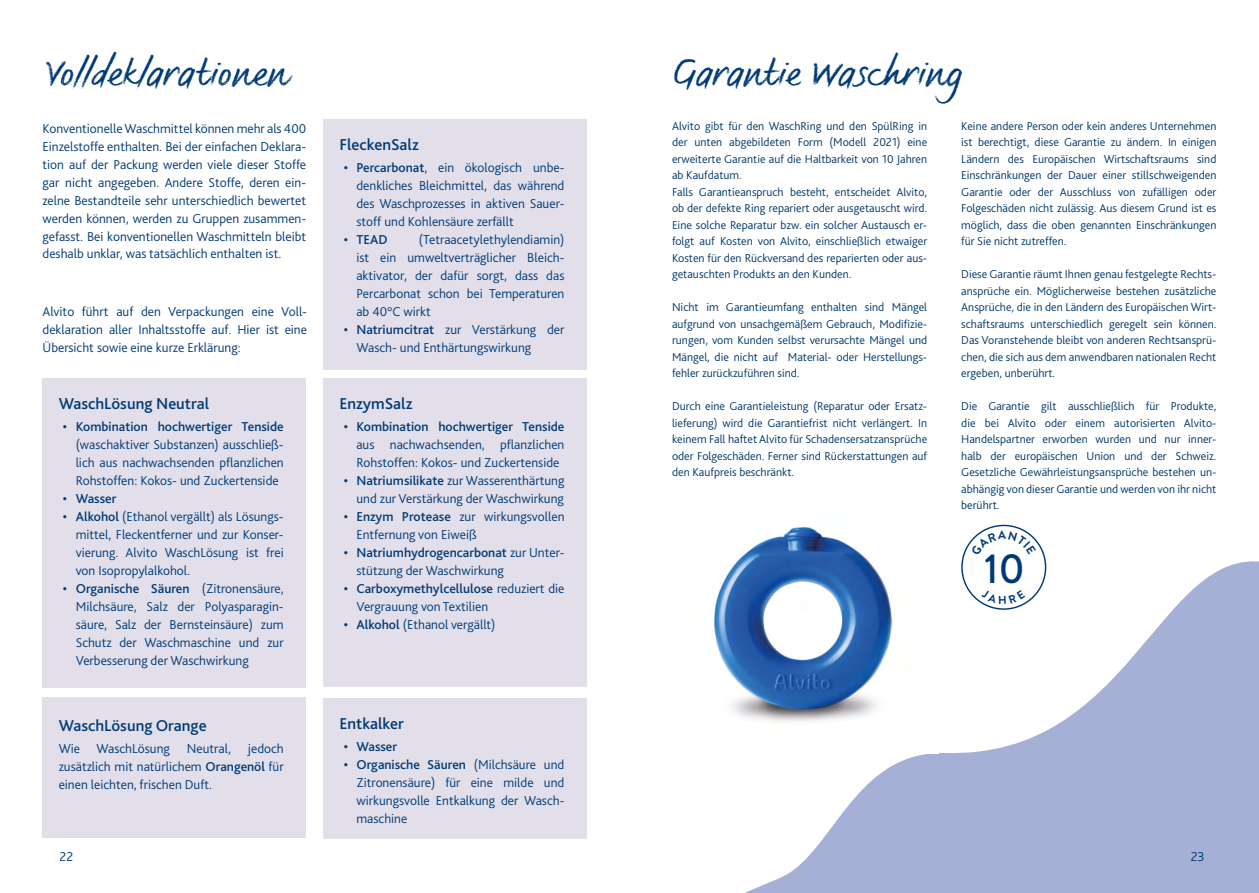
<style>
.page{position:relative;width:1259px;height:893px;background:#fff}
.page>*{position:absolute;margin:0;border:0;box-sizing:border-box;transform-origin:0 0}
.t1{font:500 42px "Brandon Grotesque";color:#003a76}
.t2{font:39px "FS Sammy";color:#003a76}
.t3{font:500 16.5px "Bliss Pro";color:#003a76}
.t4{font:300 13.5px/18px "Bliss Pro";color:#003a76;text-align:justify}
.t5{font:500 13.5px "Bliss Pro";color:#003a76}
.t6{font:300 12px/16.5px "Bliss Pro";color:#00376a;text-align:justify}
.s1{font-weight:500}
</style>
<div class="page">
<svg style="left:745px;top:546px;width:514px;height:347px;fill:#a6b0d6"></svg>
<div style="left:43px;top:378px;width:263px;height:310px;background:#e2dfea"></div>
<div style="left:323px;top:119px;width:264px;height:251px;background:#e2dfea"></div>
<div style="left:323px;top:378px;width:264px;height:309px;background:#e2dfea"></div>
<div style="left:323px;top:698px;width:264px;height:141px;background:#e2dfea"></div>
<div style="left:43px;top:697px;width:263px;height:141px;background:#e2dfea"></div>
<img style="left:714px;top:527px;width:225px;height:226px">
<svg style="left:971px;top:531px;width:65px;height:25px"></svg>
<svg style="left:981px;top:589px;width:44px;height:15px"></svg>
<h2 class="t2" style="left:43px;top:49px;width:247px">Volldeklarationen</h2>
<p class="t4" style="left:43px;top:119px;width:265px">Konventionelle Waschmittel können mehr als 400<br>Einzelstoffe enthalten. Bei der einfachen Deklara&shy;tion auf der Packung werden viele dieser Stoffe gar nicht angegeben. Andere Stoffe, deren ein&shy;zelne Bestandteile sehr unterschiedlich bewertet werden können, werden zu Gruppen zusammen&shy;gefasst. Bei konventionellen Waschmitteln bleibt deshalb unklar, was tatsächlich enthalten ist.</p>
<p class="t4" style="left:43px;top:302px;width:266px">Alvito führt auf den Verpackungen eine Voll&shy;deklaration aller Inhaltsstoffe auf. Hier ist eine Übersicht sowie eine kurze Erklärung:</p>
<h3 class="t3" style="left:59px;top:393px;width:152px">WaschLösung Neutral</h3>
<p class="t5" style="left:63px;top:418px;width:222px">• Kombination hochwertiger Tenside</p>
<p class="t4" style="left:76px;top:436px;width:210px">(waschaktiver Substanzen) ausschließ&shy;lich aus nachwachsenden pflanzlichen Rohstoffen: Kokos- und Zuckertenside</p>
<p class="t5" style="left:63px;top:490px;width:55px">• Wasser</p>
<p class="t4" style="left:76px;top:508px;width:209px;text-indent:-13px"><span class="s1">• Alkohol</span> (Ethanol vergällt) als Lösungs&shy;mittel, Fleckentferner und zur Konser&shy;vierung. Alvito WaschLösung ist frei von Isopropylalkohol.</p>
<p class="t4" style="left:76px;top:580px;width:209px;text-indent:-13px"><span class="s1">• Organische Säuren</span> (Zitronensäure, Milchsäure, Salz der Polyasparagin&shy;säure, Salz der Bernsteinsäure) zum Schutz der Waschmaschine und zur Verbesserung der Waschwirkung</p>
<h3 class="t3" style="left:59px;top:715px;width:149px">WaschLösung Orange</h3>
<p class="t4" style="left:59px;top:739px;width:227px">Wie WaschLösung Neutral, jedoch zusätzlich mit natürlichem <span class="s1">Orangenöl</span> für einen leichten, frischen Duft.</p>
<h3 class="t3" style="left:339px;top:134px;width:81px">FleckenSalz</h3>
<p class="t4" style="left:356px;top:158px;width:209px;text-indent:-13px"><span class="s1">• Percarbonat</span>, ein ökologisch unbe&shy;denkliches Bleichmittel, das während des Waschprozesses in aktiven Sauer&shy;stoff und Kohlensäure zerfällt</p>
<p class="t5" style="left:344px;top:231px;width:45px">• TEAD</p>
<p class="t4" style="left:356px;top:230px;width:209px;text-indent:62px">(Tetraacetylethylendiamin) ist ein umweltverträglicher Bleich&shy;aktivator, der dafür sorgt, dass das Percarbonat schon bei Temperaturen ab 40°C wirkt</p>
<p class="t4" style="left:356px;top:320px;width:209px;text-indent:-13px"><span class="s1">• Natriumcitrat</span> zur Verstärkung der<br>Wasch- und Enthärtungswirkung</p>
<h3 class="t3" style="left:339px;top:393px;width:74px">EnzymSalz</h3>
<p class="t5" style="left:344px;top:418px;width:222px">• Kombination hochwertiger Tenside</p>
<p class="t4" style="left:356px;top:436px;width:209px">aus nachwachsenden, pflanzlichen<br>Rohstoffen: Kokos- und Zuckertenside</p>
<p class="t4" style="left:344px;top:472px;width:222px;text-align:right"><span class="s1">• Natriumsilikate</span> zur Wasserenthärtung und zur Verstärkung der Waschwirkung</p>
<p class="t4" style="left:356px;top:508px;width:210px;text-indent:-13px"><span class="s1">• Enzym Protease</span> zur wirkungsvollen<br>Entfernung von Eiweiß</p>
<p class="t4" style="left:356px;top:544px;width:209px;text-indent:-13px"><span class="s1">• Natriumhydrogencarbonat</span> zur Unter&shy;stützung der Waschwirkung</p>
<p class="t4" style="left:356px;top:580px;width:209px;text-indent:-13px"><span class="s1">• Carboxymethylcellulose</span> reduziert die<br>Vergrauung von Textilien</p>
<p class="t4" style="left:344px;top:616px;width:153px"><span class="s1">• Alkohol</span> (Ethanol vergällt)</p>
<h3 class="t3" style="left:339px;top:713px;width:66px">Entkalker</h3>
<p class="t5" style="left:344px;top:738px;width:55px">• Wasser</p>
<p class="t4" style="left:356px;top:756px;width:209px;text-indent:-13px"><span class="s1">• Organische Säuren</span> (Milchsäure und Zitronensäure) für eine milde und wirkungsvolle Entkalkung der Wasch&shy;maschine</p>
<h2 class="t2" style="left:672px;top:49px;width:293px">Garantie Waschring</h2>
<p class="t6" style="left:672px;top:118px;width:257px;text-align:left">Alvito gibt für den WaschRing und den SpülRing in der unten abgebildeten Form (Modell 2021) eine erweiterte Garantie auf die Haltbarkeit von 10 Jahren ab Kaufdatum.<br>Falls Garantieanspruch besteht, entscheidet Alvito, ob der defekte Ring repariert oder ausgetauscht wird.<br>Eine solche Reparatur bzw. ein solcher Austausch er&shy;folgt auf Kosten von Alvito, einschließlich etwaiger Kosten für den Rückversand des reparierten oder aus&shy;getauschten Produkts an den Kunden.</p>
<p class="t6" style="left:672px;top:299px;width:257px">Nicht im Garantieumfang enthalten sind Mängel aufgrund von unsachgemäßem Gebrauch, Modifizie&shy;rungen, vom Kunden selbst verursachte Mängel und Mängel, die nicht auf Material- oder Herstellungs&shy;fehler zurückzuführen sind.</p>
<p class="t6" style="left:672px;top:398px;width:257px">Durch eine Garantieleistung (Reparatur oder Ersatz&shy;lieferung) wird die Garantiefrist nicht verlängert. In keinem Fall haftet Alvito für Schadensersatzansprüche oder Folgeschäden. Ferner sind Rückerstattungen auf den Kaufpreis beschränkt.</p>
<p class="t6" style="left:961px;top:118px;width:257px">Keine andere Person oder kein anderes Unternehmen ist berechtigt, diese Garantie zu ändern. In einigen Ländern des Europäischen Wirtschaftsraums sind Einschränkungen der Dauer einer stillschweigenden Garantie oder der Ausschluss von zufälligen oder Folgeschäden nicht zulässig. Aus diesem Grund ist es möglich, dass die oben genannten Einschränkungen für Sie nicht zutreffen.</p>
<p class="t6" style="left:961px;top:266px;width:257px">Diese Garantie räumt Ihnen genau festgelegte Rechts&shy;ansprüche ein. Möglicherweise bestehen zusätzliche Ansprüche, die in den Ländern des Europäischen Wirt&shy;schaftsraums unterschiedlich geregelt sein können.<br>Das Voranstehende bleibt von anderen Rechtsansprü&shy;chen, die sich aus dem anwendbaren nationalen Recht ergeben, unberührt.</p>
<p class="t6" style="left:961px;top:398px;width:257px">Die Garantie gilt ausschließlich für Produkte, die bei Alvito oder einem autorisierten Alvito-Handelspartner erworben wurden und nur inner&shy;halb der europäischen Union und der Schweiz.<br>Gesetzliche Gewährleistungsansprüche bestehen un&shy;abhängig von dieser Garantie und werden von ihr nicht berührt.</p>
<h1 class="t1" style="left:984px;top:539px;width:42px">10</h1>
<p class="t4" style="left:60px;top:847px;width:15px">22</p>
<p class="t4" style="left:1190px;top:847px;width:15px">23</p>
</div>
